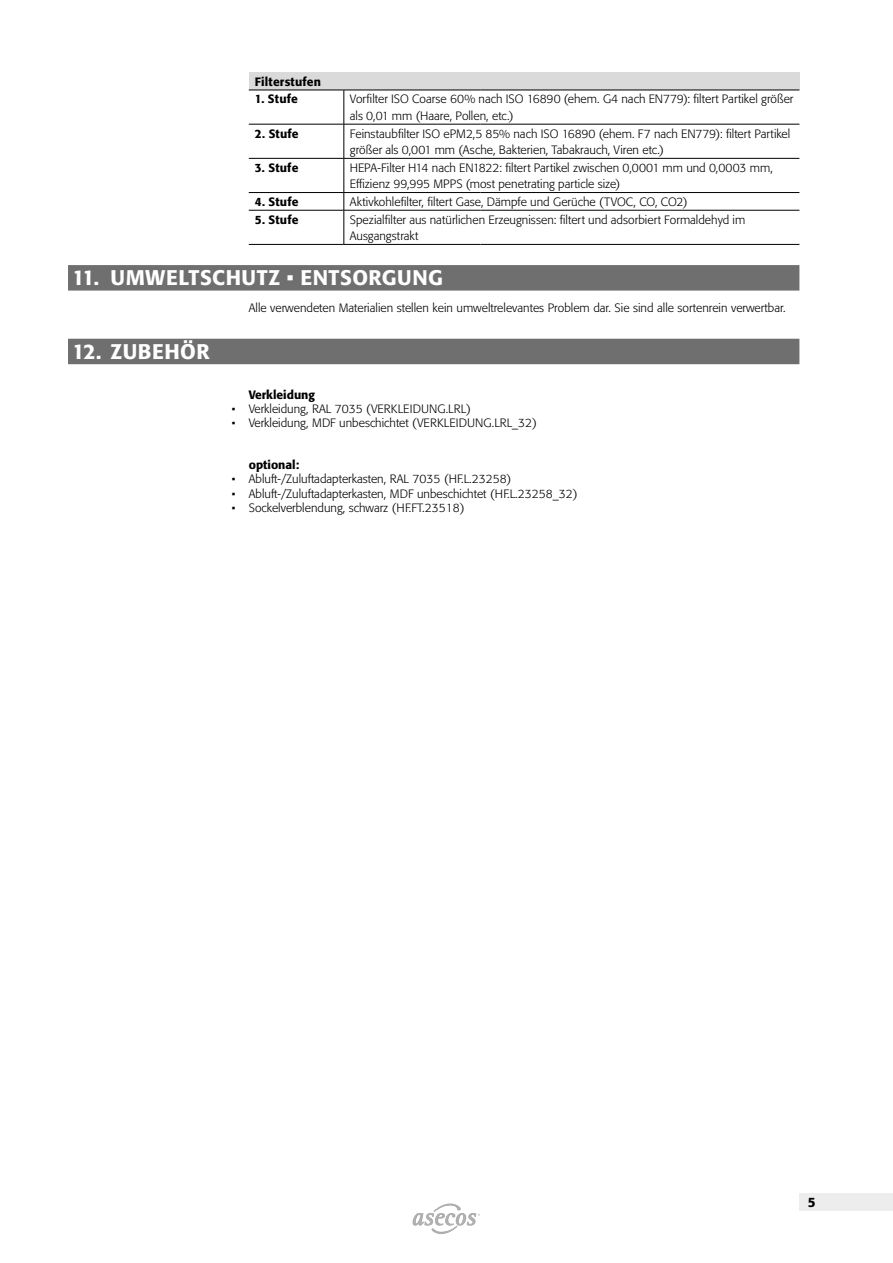
<style>
.page{position:relative;width:893px;height:1263px;background:#fff}
.page>*{position:absolute;margin:0;border:0;box-sizing:border-box;transform-origin:0 0}
.t1{font:500 21px "Formata Pro";letter-spacing:.025em;color:#fff}
.t2{font:500 13.5px "Formata Pro";color:#000}
.CB_AF_Produkt-FT{font:300 12px/16.5px "Formata Pro";color:#000}
.CB_AF_Anleitung-Flie{font:300 12px "Formata Pro";color:#000}
.CB_AF_Produkt-FT-Fet{font:500 12px "Formata Pro";letter-spacing:.015em;color:#000}
.CB_AF_Anleitung-Flie-2{font:500 12px "Formata Pro";color:#000}
</style>
<div class="page">
<div style="left:799px;top:1194px;width:94px;height:17px;background:#ededed"></div>
<svg style="left:413px;top:1204px;width:67px;height:29px"></svg>
<div style="left:68px;top:265px;width:731px;height:26px;background:#706f6f"></div>
<div style="left:68px;top:339px;width:731px;height:25px;background:#706f6f"></div>
<div style="left:249px;top:72px;width:550px;height:18px;background:#dadada"></div>
<hr style="left:249px;top:90px;width:95px;height:1px;background:#000">
<hr style="left:344px;top:90px;width:95px;height:1px;background:#000">
<hr style="left:344px;top:90px;width:1px;height:34px;background:#000">
<hr style="left:439px;top:90px;width:42px;height:1px;background:#000">
<hr style="left:481px;top:90px;width:318px;height:1px;background:#000">
<hr style="left:249px;top:124px;width:95px;height:1px;background:#000">
<hr style="left:344px;top:124px;width:95px;height:1px;background:#000">
<hr style="left:344px;top:124px;width:1px;height:34px;background:#000">
<hr style="left:439px;top:124px;width:42px;height:1px;background:#000">
<hr style="left:481px;top:124px;width:318px;height:1px;background:#000">
<hr style="left:249px;top:158px;width:95px;height:1px;background:#000">
<hr style="left:344px;top:158px;width:95px;height:1px;background:#000">
<hr style="left:344px;top:159px;width:1px;height:33px;background:#000">
<hr style="left:439px;top:158px;width:42px;height:1px;background:#000">
<hr style="left:481px;top:158px;width:318px;height:1px;background:#000">
<hr style="left:249px;top:192px;width:95px;height:1px;background:#000">
<hr style="left:344px;top:192px;width:95px;height:1px;background:#000">
<svg style="left:344px;top:193px;width:1px;height:17px"></svg>
<hr style="left:439px;top:192px;width:42px;height:1px;background:#000">
<hr style="left:481px;top:192px;width:318px;height:1px;background:#000">
<hr style="left:249px;top:210px;width:95px;height:1px;background:#000">
<hr style="left:344px;top:210px;width:95px;height:1px;background:#000">
<hr style="left:344px;top:210px;width:1px;height:34px;background:#000">
<hr style="left:439px;top:210px;width:42px;height:1px;background:#000">
<hr style="left:481px;top:210px;width:318px;height:1px;background:#000">
<hr style="left:249px;top:244px;width:95px;height:1px;background:#000">
<hr style="left:344px;top:244px;width:95px;height:1px;background:#000">
<hr style="left:439px;top:244px;width:42px;height:1px;background:#000">
<hr style="left:481px;top:244px;width:318px;height:1px;background:#000">
<p class="CB_AF_Produkt-FT-Fet" style="left:255px;top:74px;width:68px">Filterstufen</p>
<p class="CB_AF_Produkt-FT-Fet" style="left:255px;top:91px;width:45px">1. Stufe</p>
<p class="CB_AF_Produkt-FT" style="left:350px;top:91px;width:445px">Vorfilter ISO Coarse 60% nach ISO 16890 (ehem. G4 nach EN779): filtert Partikel größer als 0,01 mm (Haare, Pollen, etc.)</p>
<p class="CB_AF_Produkt-FT-Fet" style="left:255px;top:126px;width:45px">2. Stufe</p>
<p class="CB_AF_Produkt-FT" style="left:350px;top:125px;width:442px">Feinstaubfilter ISO ePM2,5 85% nach ISO 16890 (ehem. F7 nach EN779): filtert Partikel größer als 0,001 mm (Asche, Bakterien, Tabakrauch, Viren etc.)</p>
<p class="CB_AF_Produkt-FT-Fet" style="left:255px;top:160px;width:45px">3. Stufe</p>
<p class="CB_AF_Produkt-FT" style="left:350px;top:159px;width:425px">HEPA-Filter H14 nach EN1822: filtert Partikel zwischen 0,0001 mm und 0,0003 mm,<br>Effizienz 99,995 MPPS (most penetrating particle size)</p>
<p class="CB_AF_Produkt-FT-Fet" style="left:255px;top:194px;width:45px">4. Stufe</p>
<p class="CB_AF_Produkt-FT" style="left:350px;top:194px;width:339px">Aktivkohlefilter, filtert Gase, Dämpfe und Gerüche (TVOC, CO, CO2)</p>
<p class="CB_AF_Produkt-FT-Fet" style="left:255px;top:212px;width:45px">5. Stufe</p>
<p class="CB_AF_Produkt-FT" style="left:350px;top:211px;width:397px">Spezialfilter aus natürlichen Erzeugnissen: filtert und adsorbiert Formaldehyd im<br>Ausgangstrakt</p>
<p class="t1" style="left:72px;top:264px;width:372px">11. UMWELTSCHUTZ • ENTSORGUNG</p>
<p class="CB_AF_Anleitung-Flie" style="left:249px;top:300px;width:538px">Alle verwendeten Materialien stellen kein umweltrelevantes Problem dar. Sie sind alle sortenrein verwertbar.</p>
<p class="t1" style="left:72px;top:338px;width:139px">12. ZUBEHÖR</p>
<p class="CB_AF_Anleitung-Flie-2" style="left:249px;top:387px;width:68px">Verkleidung</p>
<p class="CB_AF_Produkt-FT" style="left:232px;top:401px;width:241px">• Verkleidung, RAL 7035 (VERKLEIDUNG.LRL)</p>
<p class="CB_AF_Produkt-FT" style="left:232px;top:415px;width:307px">• Verkleidung, MDF unbeschichtet (VERKLEIDUNG.LRL_32)</p>
<p class="CB_AF_Anleitung-Flie-2" style="left:249px;top:457px;width:52px">optional:</p>
<p class="CB_AF_Produkt-FT" style="left:232px;top:471px;width:281px">• Abluft-/Zuluftadapterkasten, RAL 7035 (HF.L.23258)</p>
<p class="CB_AF_Produkt-FT" style="left:232px;top:485px;width:347px">• Abluft-/Zuluftadapterkasten, MDF unbeschichtet (HF.L.23258_32)</p>
<p class="CB_AF_Produkt-FT" style="left:232px;top:500px;width:234px">• Sockelverblendung, schwarz (HF.FT.23518)</p>
<p class="t2" style="left:808px;top:1194px;width:9px">5</p>
</div>
